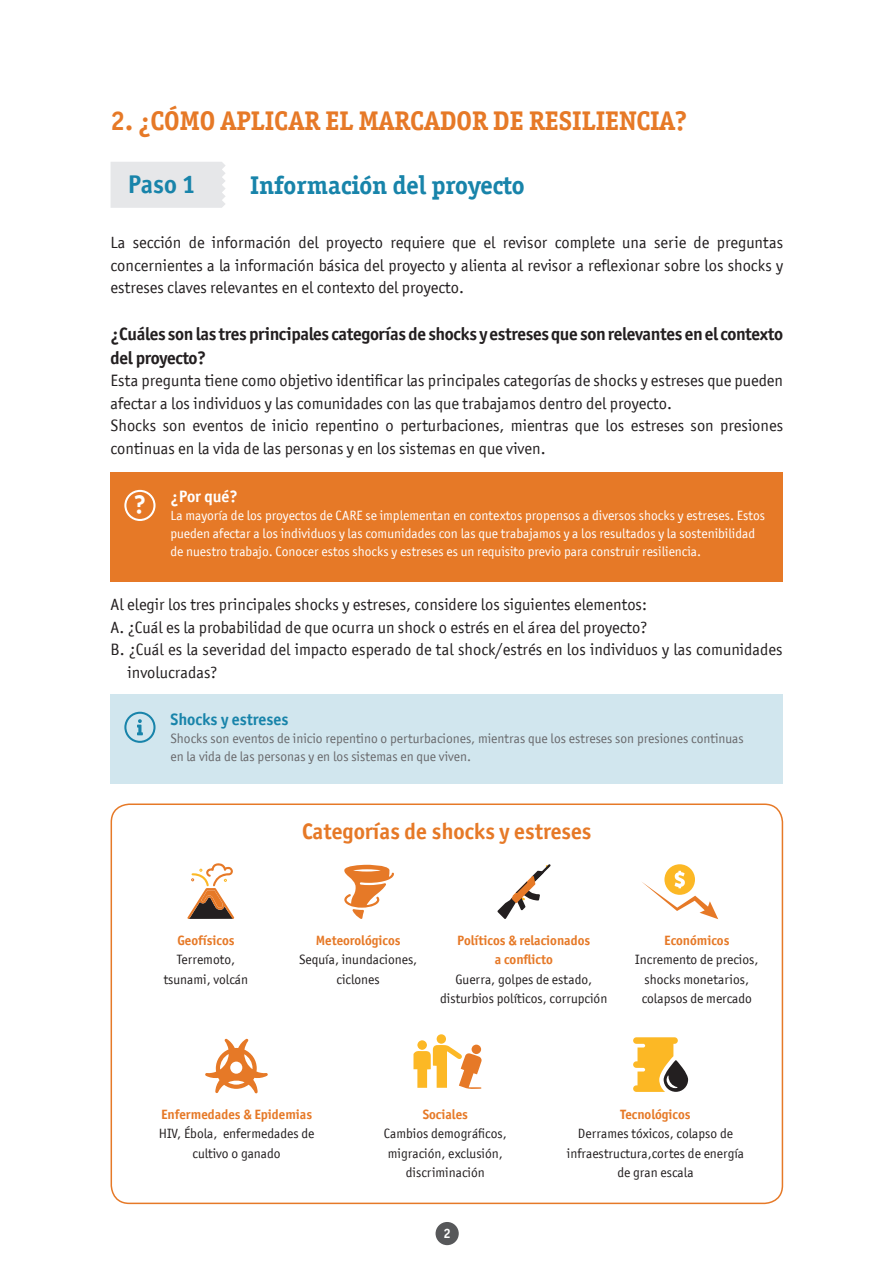
<style>
.page{position:relative;width:893px;height:1263px;background:#fff}
.page>*{position:absolute;margin:0;border:0;box-sizing:border-box;transform-origin:0 0}
.Normal_text{font:700 27px "Officina Ser ITC";color:#e67927}
.Normal_text-2{font:700 25.65px "Officina Ser ITC";color:#1884aa}
.Normal_text_bold{font:700 25.65px "Officina San ITC";color:#1884aa}
.Normal_text-3{font:700 25.5px "Officina San ITC";color:#fff}
.Normal_text-4{font:700 22.5px "Officina San ITC";color:#e67927}
.Normal_text-5{font:700 18px/24px "Officina Sans ITC Pro";letter-spacing:-.02em;color:#231f20}
.Normal_text-6{font:16.5px/22.5px "Officina San ITC";color:#231f20}
.Normal_text-7{font:700 16.5px "Officina San ITC";color:#1884aa}
.Normal_text-8{font:700 16.5px "Officina San ITC";letter-spacing:-.005em;color:#fff}
.Normal_text-9{font:13.5px/19.5px "Officina San ITC";color:#231f20;text-align:center}
.Normal_text-10{font:13.5px/18px "Officina San ITC";color:#fff}
.Normal_text-11{font:13.5px/18px "Officina San ITC";color:#69696c}
.Normal_text-12{font:700 13.5px "Officina San ITC";color:#e67927}
.Normal_text-13{font:700 13.5px "Officina Ser ITC";color:#fff}
</style>
<div class="page">
<div style="left:111px;top:472px;width:672px;height:110px;background:#e67927"></div>
<div style="left:111px;top:162px;width:114px;height:46px;background:#e6e7e9"></div>
<svg style="left:187px;top:863px;width:47px;height:56px"></svg>
<svg style="left:497px;top:864px;width:54px;height:55px"></svg>
<svg style="left:205px;top:1039px;width:63px;height:54px"></svg>
<svg style="left:344px;top:865px;width:50px;height:54px"></svg>
<div style="left:664px;top:864px;width:31px;height:31px;background:#fcb825;border-radius:50%"></div>
<svg style="left:642px;top:871px;width:76px;height:48px"></svg>
<svg style="left:413px;top:1045px;width:69px;height:44px"></svg>
<div style="left:417px;top:1040px;width:10px;height:10px;background:#fcb825;border-radius:50%"></div>
<div style="left:472px;top:1044px;width:9px;height:10px;background:#e67927;border-radius:50%"></div>
<div style="left:437px;top:1034px;width:9px;height:10px;background:#fcb825;border-radius:50%"></div>
<svg style="left:633px;top:1037px;width:55px;height:55px"></svg>
<div style="left:111px;top:803px;width:672px;height:401px;border:2px solid #e67927;border-radius:18px"></div>
<svg style="left:124px;top:490px;width:32px;height:31px"></svg>
<div style="left:436px;top:1222px;width:23px;height:23px;background:#57585a;border-radius:50%"></div>
<div style="left:111px;top:694px;width:672px;height:89px;background:#d1e6ee"></div>
<svg style="left:124px;top:712px;width:32px;height:31px"></svg>
<p class="Normal_text" style="left:111px;top:104px;width:578px">2. ¿CÓMO APLICAR EL MARCADOR DE RESILIENCIA?</p>
<p class="Normal_text_bold" style="left:128px;top:169px;width:70px">Paso 1</p>
<p class="Normal_text-2" style="left:250px;top:169px;width:276px">Información del proyecto</p>
<p class="Normal_text-6" style="left:111px;top:232px;width:674px;text-align:justify">La sección de información del proyecto requiere que el revisor complete una serie de preguntas concernientes a la información básica del proyecto y alienta al revisor a reflexionar sobre los shocks y estreses claves relevantes en el contexto del proyecto.</p>
<p class="Normal_text-5" style="left:111px;top:322px;width:674px">¿Cuáles son las tres principales categorías de shocks y estreses que son relevantes en el contexto del proyecto?</p>
<p class="Normal_text-6" style="left:111px;top:370px;width:674px">Esta pregunta tiene como objetivo identificar las principales categorías de shocks y estreses que pueden afectar a los individuos y las comunidades con las que trabajamos dentro del proyecto.</p>
<p class="Normal_text-6" style="left:111px;top:415px;width:674px">Shocks son eventos de inicio repentino o perturbaciones, mientras que los estreses son presiones continuas en la vida de las personas y en los sistemas en que viven.</p>
<p class="Normal_text-8" style="left:170px;top:486px;width:69px">¿Por qué?</p>
<p class="Normal_text-10" style="left:170px;top:506px;width:596px">La mayoría de los proyectos de CARE se implementan en contextos propensos a diversos shocks y estreses. Estos pueden afectar a los individuos y las comunidades con las que trabajamos y a los resultados y la sostenibilidad de nuestro trabajo. Conocer estos shocks y estreses es un requisito previo para construir resiliencia.</p>
<p class="Normal_text-3" style="left:134px;top:489px;width:14px">?</p>
<p class="Normal_text-6" style="left:111px;top:593px;width:538px">Al elegir los tres principales shocks y estreses, considere los siguientes elementos:</p>
<p class="Normal_text-6" style="left:111px;top:616px;width:538px">A. ¿Cuál es la probabilidad de que ocurra un shock o estrés en el área del proyecto?</p>
<p class="Normal_text-6" style="left:128px;top:638px;width:656px;text-indent:-17px">B. ¿Cuál es la severidad del impacto esperado de tal shock/estrés en los individuos y las comunidades involucradas?</p>
<p class="Normal_text-7" style="left:170px;top:709px;width:120px">Shocks y estreses</p>
<p class="Normal_text-11" style="left:170px;top:729px;width:575px">Shocks son eventos de inicio repentino o perturbaciones, mientras que los estreses son presiones continuas en la vida de las personas y en los sistemas en que viven.</p>
<p class="Normal_text-12" style="left:177px;top:931px;width:59px">Geofísicos</p>
<p class="Normal_text-9" style="left:164px;top:950px;width:86px">Terremoto, tsunami, volcán</p>
<p class="Normal_text-4" style="left:302px;top:817px;width:291px">Categorías de shocks y estreses</p>
<p class="Normal_text-12" style="left:316px;top:931px;width:86px">Meteorológicos</p>
<p class="Normal_text-9" style="left:299px;top:950px;width:120px">Sequía, inundaciones, ciclones</p>
<p class="Normal_text-12" style="left:457px;top:931px;width:135px">Políticos &amp; relacionados</p>
<p class="Normal_text-12" style="left:495px;top:951px;width:59px">a conflicto</p>
<p class="Normal_text-9" style="left:455px;top:969px;width:138px">Guerra, golpes de estado,</p>
<p class="Normal_text-9" style="left:440px;top:989px;width:169px">disturbios políticos, corrupción</p>
<p class="Normal_text-12" style="left:664px;top:931px;width:67px">Económicos</p>
<p class="Normal_text-9" style="left:635px;top:950px;width:125px">Incremento de precios,</p>
<p class="Normal_text-9" style="left:644px;top:969px;width:106px">shocks monetarios,</p>
<p class="Normal_text-9" style="left:642px;top:989px;width:112px">colapsos de mercado</p>
<p class="Normal_text-12" style="left:161px;top:1105px;width:153px">Enfermedades &amp; Epidemias</p>
<p class="Normal_text-9" style="left:159px;top:1124px;width:157px">HIV, Ébola, enfermedades de cultivo o ganado</p>
<p class="Normal_text-12" style="left:423px;top:1105px;width:47px">Sociales</p>
<p class="Normal_text-9" style="left:384px;top:1124px;width:124px">Cambios demográficos,</p>
<p class="Normal_text-9" style="left:388px;top:1143px;width:116px">migración, exclusión,</p>
<p class="Normal_text-9" style="left:406px;top:1163px;width:80px">discriminación</p>
<p class="Normal_text-13" style="left:443px;top:1225px;width:9px">2</p>
<p class="Normal_text-12" style="left:620px;top:1105px;width:72px">Tecnológicos</p>
<p class="Normal_text-9" style="left:578px;top:1124px;width:157px">Derrames tóxicos, colapso de</p>
<p class="Normal_text-9" style="left:567px;top:1143px;width:179px">infraestructura,cortes de energía</p>
<p class="Normal_text-9" style="left:617px;top:1163px;width:78px">de gran escala</p>
</div>
